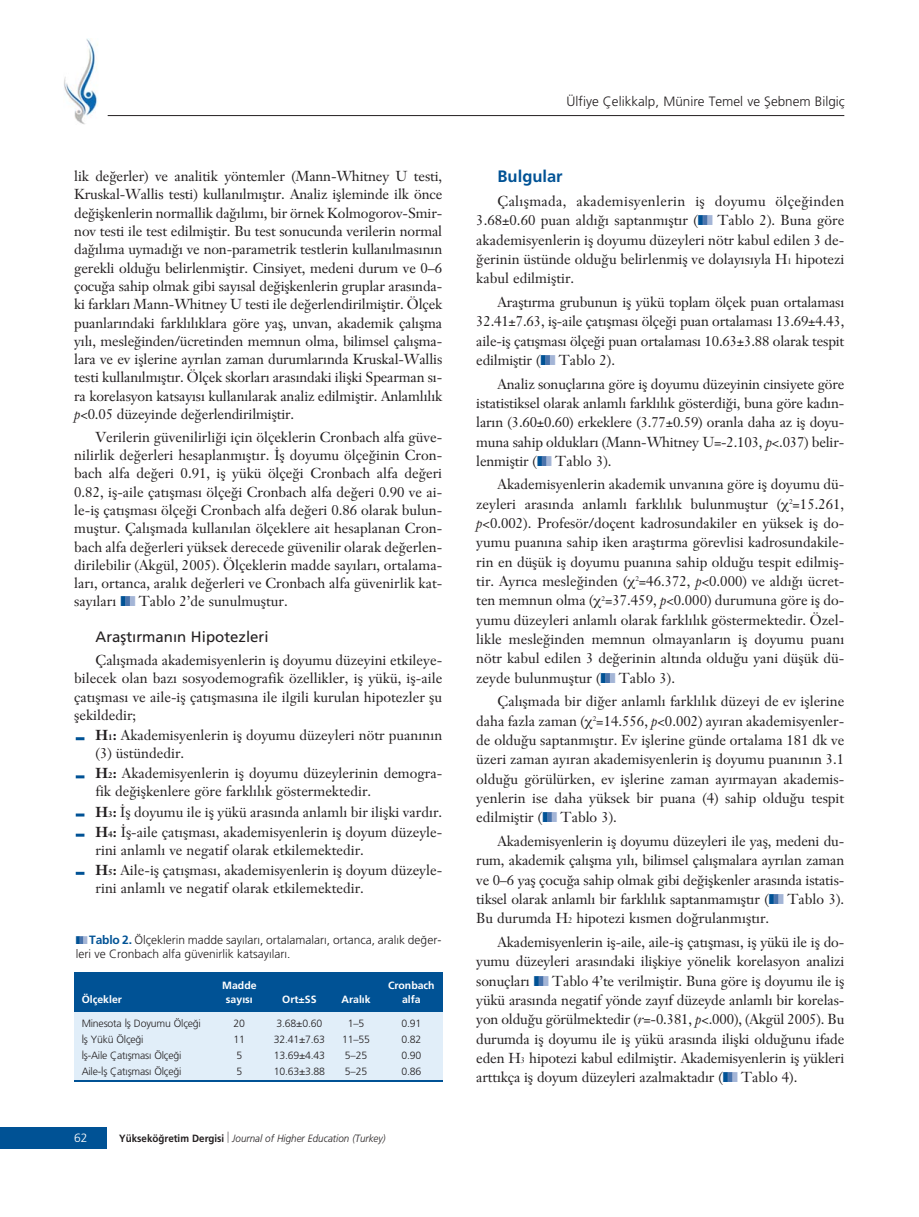
<style>
.page{position:relative;width:919px;height:1217px;background:#fff}
.page>*{position:absolute;margin:0;border:0;box-sizing:border-box;transform-origin:0 0}
.t1{font:700 16.5px "Frutiger";color:#005295}
.t2{font:15px "Frutiger";color:#231f20}
.t3{font:14.25px/19.4px "Janson Text";color:#231f20;text-align:justify}
.t4{font:300 13.5px "Frutiger";color:#231f20}
.t5{font:300 12px/14.4px "Frutiger";color:#231f20}
.t6{font:300 12px "Frutiger";color:#fff}
.t7{font:300 10.5px "Frutiger";letter-spacing:-.015em;color:#231f20}
.t8{font:italic 300 10.5px "Frutiger";color:#231f20;scale:.94 1}
.t9{font:700 10.5px "Frutiger";color:#fff}
.s1{font-style:italic}
.s2{color:#005295}
.s3{color:#4973ac}
.s4{color:#a4b5d6}
.s5{font-weight:700}
.s6{font-weight:700;font-size:8.25px}
.s7{font-weight:700;color:#005295}
.s8{font-weight:700;font-style:normal}
.s9{font-size:8.25px}
</style>
<div class="page">
<svg style="left:76px;top:871px;width:8px;height:3px"></svg>
<svg style="left:76px;top:833px;width:8px;height:3px"></svg>
<svg style="left:76px;top:813px;width:8px;height:3px"></svg>
<svg style="left:76px;top:775px;width:8px;height:3px"></svg>
<svg style="left:76px;top:737px;width:8px;height:3px"></svg>
<div style="left:0;top:1127px;width:106px;height:21px;background:#005295"></div>
<img style="left:64px;top:38px;width:34px;height:87px">
<hr style="left:108px;top:115px;width:736px;height:1px;background:#231f20">
<div style="left:97px;top:107px;width:10px;height:9px;background:#fff"></div>
<div style="left:74px;top:996px;width:368px;height:83px;background:#e1eef9"></div>
<div style="left:74px;top:971px;width:368px;height:40px;background:#005295"></div>
<hr style="left:74px;top:1080px;width:368px;height:1px;background:#005295">
<p class="t3" style="left:74px;top:168px;width:369px;line-height:18.3px">lik de¤erler) ve analitik yöntemler (Mann-Whitney U testi, Kruskal-Wallis testi) kullan›lm›flt›r. Analiz iflleminde ilk önce de¤iflkenlerin normallik da¤›l›m›, bir örnek Kolmogorov-Smir&shy;nov testi ile test edilmifltir. Bu test sonucunda verilerin normal da¤›l›ma uymad›¤› ve non-parametrik testlerin kullan›lmas›n›n gerekli oldu¤u belirlenmifltir. Cinsiyet, medeni durum ve 0–6 çocu¤a sahip olmak gibi say›sal de¤iflkenlerin gruplar aras›nda&shy;ki farklar› Mann-Whitney U testi ile de¤erlendirilmifltir. Ölçek puanlar›ndaki farkl›l›klara göre yafl, unvan, akademik çal›flma y›l›, mesle¤inden/ücretinden memnun olma, bilimsel çal›flma&shy;lara ve ev ifllerine ayr›lan zaman durumlar›nda Kruskal-Wallis testi kullan›lm›flt›r. Ölçek skorlar› aras›ndaki iliflki Spearman s›- ra korelasyon katsay›s› kullan›larak analiz edilmifltir. Anlaml›l›k <span class="s1">p</span>&lt;0.05 düzeyinde de¤erlendirilmifltir.</p>
<p class="t3" style="left:74px;top:429px;width:369px;line-height:18.3px;text-indent:21px">Verilerin güvenilirli¤i için ölçeklerin Cronbach alfa güve&shy;nilirlik de¤erleri hesaplanm›flt›r. ‹fl doyumu ölçe¤inin Cron&shy;bach alfa de¤eri 0.91, ifl yükü ölçe¤i Cronbach alfa de¤eri 0.82, ifl-aile çat›flmas› ölçe¤i Cronbach alfa de¤eri 0.90 ve ai&shy;le-ifl çat›flmas› ölçe¤i Cronbach alfa de¤eri 0.86 olarak bulun&shy;mufltur. Çal›flmada kullan›lan ölçeklere ait hesaplanan Cron&shy;bach alfa de¤erleri yüksek derecede güvenilir olarak de¤erlen&shy;dirilebilir (Akgül, 2005). Ölçeklerin madde say›lar›, ortalama&shy;lar›, ortanca, aral›k de¤erleri ve Cronbach alfa güvenirlik kat&shy;say›lar› <span class="s2">❚</span><span class="s3">❚</span><span class="s4">❚</span> Tablo 2’de sunulmufltur.</p>
<p class="t2" style="left:95px;top:630px;width:174px">Araflt›rman›n Hipotezleri</p>
<p class="t3" style="left:74px;top:652px;width:369px;line-height:18.5px;text-indent:21px">Çal›flmada akademisyenlerin ifl doyumu düzeyini etkileye&shy;bilecek olan baz› sosyodemografik özellikler, ifl yükü, ifl-aile çat›flmas› ve aile-ifl çat›flmas›na ile ilgili kurulan hipotezler flu flekildedir;</p>
<p class="t3" style="left:95px;top:727px;width:348px;line-height:18px"><span class="s5">H</span><span class="s6">1</span><span class="s5">:</span> Akademisyenlerin ifl doyumu düzeyleri nötr puan›n›n (3) üstündedir.</p>
<p class="t3" style="left:95px;top:765px;width:348px;line-height:18px"><span class="s5">H</span><span class="s6">2</span><span class="s5">:</span> Akademisyenlerin ifl doyumu düzeylerinin demogra&shy;fik de¤iflkenlere göre farkl›l›k göstermektedir.</p>
<p class="t3" style="left:95px;top:802px;width:348px;line-height:20.1px"><span class="s5">H</span><span class="s6">3</span><span class="s5">:</span> ‹fl doyumu ile ifl yükü aras›nda anlaml› bir iliflki vard›r.<br><span class="s5">H</span><span class="s6">4</span><span class="s5">:</span> ‹fl-aile çat›flmas›, akademisyenlerin ifl doyum düzeyle-</p>
<p class="t3" style="left:95px;top:841px;width:348px;line-height:20.1px">rini anlaml› ve negatif olarak etkilemektedir.<br><span class="s5">H</span><span class="s6">5</span><span class="s5">:</span> Aile-ifl çat›flmas›, akademisyenlerin ifl doyum düzeyle-</p>
<p class="t3" style="left:95px;top:879px;width:270px">rini anlaml› ve negatif olarak etkilemektedir.</p>
<p class="t5" style="left:76px;top:932px;width:367px"><span class="s2">❚</span><span class="s3">❚</span><span class="s4">❚</span><span class="s7">Tablo 2.</span> Ölçeklerin madde say›lar›, ortalamalar›, ortanca, aral›k de¤er&shy;leri ve Cronbach alfa güvenirlik katsay›lar›.</p>
<p class="t9" style="left:222px;top:980px;width:36px">Madde</p>
<p class="t9" style="left:388px;top:980px;width:48px">Cronbach</p>
<p class="t9" style="left:82px;top:994px;width:42px">Ölçekler</p>
<p class="t9" style="left:226px;top:994px;width:28px">say›s›</p>
<p class="t9" style="left:282px;top:994px;width:36px">Ort±SS</p>
<p class="t9" style="left:341px;top:994px;width:31px">Aral›k</p>
<p class="t9" style="left:402px;top:994px;width:20px">alfa</p>
<p class="t7" style="left:82px;top:1018px;width:121px">Minesota ‹fl Doyumu Ölçe¤i</p>
<p class="t7" style="left:234px;top:1018px;width:13px">20</p>
<p class="t7" style="left:276px;top:1018px;width:47px">3.68±0.60</p>
<p class="t7" style="left:348px;top:1018px;width:18px">1–5</p>
<p class="t7" style="left:401px;top:1018px;width:21px">0.91</p>
<p class="t7" style="left:82px;top:1034px;width:63px">‹fl Yükü Ölçe¤i</p>
<p class="t7" style="left:234px;top:1034px;width:13px">11</p>
<p class="t7" style="left:274px;top:1034px;width:53px">32.41±7.63</p>
<p class="t7" style="left:342px;top:1034px;width:29px">11–55</p>
<p class="t7" style="left:401px;top:1034px;width:21px">0.82</p>
<p class="t7" style="left:82px;top:1050px;width:101px">‹fl-Aile Çat›flmas› Ölçe¤i</p>
<p class="t7" style="left:236px;top:1050px;width:7px">5</p>
<p class="t7" style="left:274px;top:1050px;width:53px">13.69±4.43</p>
<p class="t7" style="left:345px;top:1050px;width:24px">5–25</p>
<p class="t7" style="left:401px;top:1050px;width:21px">0.90</p>
<p class="t7" style="left:82px;top:1066px;width:101px">Aile-‹fl Çat›flmas› Ölçe¤i</p>
<p class="t7" style="left:236px;top:1066px;width:7px">5</p>
<p class="t7" style="left:274px;top:1066px;width:53px">10.63±3.88</p>
<p class="t7" style="left:345px;top:1066px;width:24px">5–25</p>
<p class="t7" style="left:401px;top:1066px;width:21px">0.86</p>
<p class="t6" style="left:74px;top:1132px;width:15px">62</p>
<p class="t8" style="left:119px;top:1133px;width:285px"><span class="s8">Yüksekö¤retim Dergisi</span> Journal of Higher Education (Turkey)</p>
<p class="t4" style="left:566px;top:96px;width:280px">Ülfiye Çelikkalp, Münire Temel ve fiebnem Bilgiç</p>
<p class="t1" style="left:497px;top:170px;width:67px">Bulgular</p>
<p class="t3" style="left:476px;top:193px;width:369px;text-indent:21px">Çal›flmada, akademisyenlerin ifl doyumu ölçe¤inden 3.68±0.60 puan ald›¤› saptanm›flt›r (<span class="s2">❚</span><span class="s3">❚</span><span class="s4">❚</span> Tablo 2). Buna göre akademisyenlerin ifl doyumu düzeyleri nötr kabul edilen 3 de-¤erinin üstünde oldu¤u belirlenmifl ve dolay›s›yla H<span class="s9">1</span> hipotezi kabul edilmifltir.</p>
<p class="t3" style="left:476px;top:294px;width:369px;text-indent:21px">Araflt›rma grubunun ifl yükü toplam ölçek puan ortalamas› 32.41±7.63, ifl-aile çat›flmas› ölçe¤i puan ortalamas› 13.69±4.43, aile-ifl çat›flmas› ölçe¤i puan ortalamas› 10.63±3.88 olarak tespit edilmifltir (<span class="s2">❚</span><span class="s3">❚</span><span class="s4">❚</span> Tablo 2).</p>
<p class="t3" style="left:476px;top:375px;width:369px;text-indent:21px">Analiz sonuçlar›na göre ifl doyumu düzeyinin cinsiyete göre istatistiksel olarak anlaml› farkl›l›k gösterdi¤i, buna göre kad›n&shy;lar›n (3.60±0.60) erkeklere (3.77±0.59) oranla daha az ifl doyu&shy;muna sahip olduklar› (Mann-Whitney U=-2.103, <span class="s1">p</span>&lt;.037) belir&shy;lenmifltir (<span class="s2">❚</span><span class="s3">❚</span><span class="s4">❚</span> Tablo 3).</p>
<p class="t3" style="left:476px;top:476px;width:369px;text-indent:21px">Akademisyenlerin akademik unvan›na göre ifl doyumu dü&shy;zeyleri aras›nda anlaml› farkl›l›k bulunmufltur ( =15.261, <span class="s1">p</span>&lt;0.002). Profesör/doçent kadrosundakiler en yüksek ifl do&shy;yumu puan›na sahip iken araflt›rma görevlisi kadrosundakile&shy;rin en düflük ifl doyumu puan›na sahip oldu¤u tespit edilmifl&shy;tir. Ayr›ca mesle¤inden ( =46.372, <span class="s1">p</span>&lt;0.000) ve ald›¤› ücret&shy;ten memnun olma ( =37.459, <span class="s1">p</span>&lt;0.000) durumuna göre ifl do&shy;yumu düzeyleri anlaml› olarak farkl›l›k göstermektedir. Özel&shy;likle mesle¤inden memnun olmayanlar›n ifl doyumu puan› nötr kabul edilen 3 de¤erinin alt›nda oldu¤u yani düflük dü&shy;zeyde bulunmufltur (<span class="s2">❚</span><span class="s3">❚</span><span class="s4">❚</span> Tablo 3).</p>
<p class="t3" style="left:476px;top:693px;width:369px;text-indent:21px">Çal›flmada bir di¤er anlaml› farkl›l›k düzeyi de ev ifllerine daha fazla zaman ( =14.556, <span class="s1">p</span>&lt;0.002) ay›ran akademisyenler&shy;de oldu¤u saptanm›flt›r. Ev ifllerine günde ortalama 181 dk ve üzeri zaman ay›ran akademisyenlerin ifl doyumu puan›n›n 3.1 oldu¤u görülürken, ev ifllerine zaman ay›rmayan akademis&shy;yenlerin ise daha yüksek bir puana (4) sahip oldu¤u tespit edilmifltir (<span class="s2">❚</span><span class="s3">❚</span><span class="s4">❚</span> Tablo 3).</p>
<p class="t3" style="left:476px;top:832px;width:369px;text-indent:21px">Akademisyenlerin ifl doyumu düzeyleri ile yafl, medeni du&shy;rum, akademik çal›flma y›l›, bilimsel çal›flmalara ayr›lan zaman ve 0–6 yafl çocu¤a sahip olmak gibi de¤iflkenler aras›nda istatis&shy;tiksel olarak anlaml› bir farkl›l›k saptanmam›flt›r (<span class="s2">❚</span><span class="s3">❚</span><span class="s4">❚</span> Tablo 3).<br>Bu durumda H<span class="s9">2</span> hipotezi k›smen do¤rulanm›flt›r.</p>
<p class="t3" style="left:476px;top:933px;width:369px;text-indent:21px">Akademisyenlerin ifl-aile, aile-ifl çat›flmas›, ifl yükü ile ifl do&shy;yumu düzeyleri aras›ndaki iliflkiye yönelik korelasyon analizi sonuçlar› <span class="s2">❚</span><span class="s3">❚</span><span class="s4">❚</span> Tablo 4’te verilmifltir. Buna göre ifl doyumu ile ifl yükü aras›nda negatif yönde zay›f düzeyde anlaml› bir korelas&shy;yon oldu¤u görülmektedir (<span class="s1">r</span>=-0.381, <span class="s1">p</span>&lt;.000), (Akgül 2005). Bu durumda ifl doyumu ile ifl yükü aras›nda iliflki oldu¤unu ifade eden H<span class="s9">3</span> hipotezi kabul edilmifltir. Akademisyenlerin ifl yükleri artt›kça ifl doyum düzeyleri azalmaktad›r (<span class="s2">❚</span><span class="s3">❚</span><span class="s4">❚</span> Tablo 4).</p>
</div>
